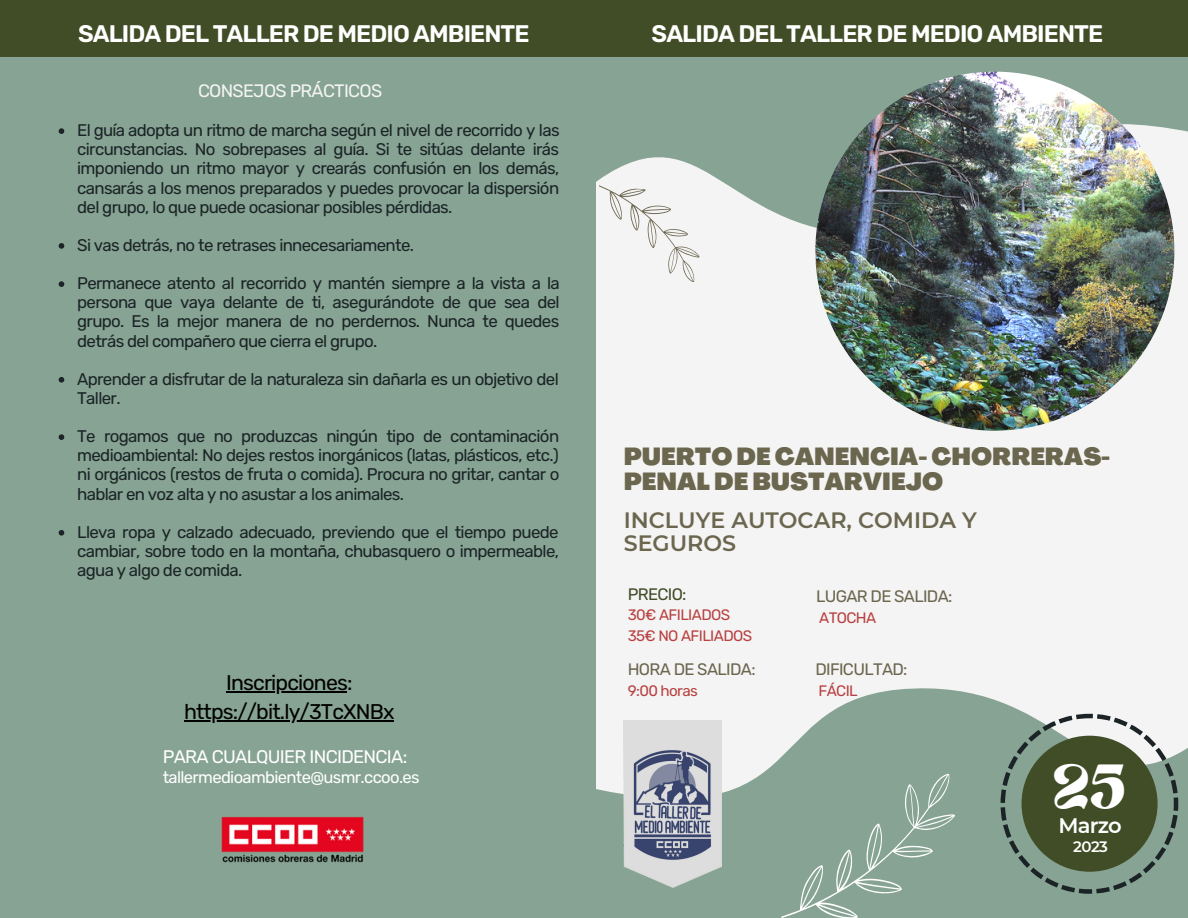
<style>
.page{position:relative;width:1188px;height:918px;background:#f4f4f4}
.page>*{position:absolute;margin:0;border:0;box-sizing:border-box;transform-origin:0 0}
.t1{font:43.95px "TAN NIMBUS";color:#fff}
.t2{font:900 24.3px/25.3px "Agrandir";color:#6b664e}
.t3{font:600 24px "Rubik";letter-spacing:-.04em;color:#fff}
.t4{font:600 22.2px/22.5px "Montserrat";color:#6b664e}
.t5{font:21.3px/29.2px "Rubik";letter-spacing:-.04em;color:#000;text-align:center}
.t6{font:600 21px "Montserrat";letter-spacing:-.04em;color:#fff}
.t7{font:18.15px "Rubik";letter-spacing:-.04em;color:#fff}
.t8{font:18px "Rubik";letter-spacing:-.04em;color:#f4f4f4}
.t9{font:16.8px/19.2px "Rubik";letter-spacing:-.04em;color:#1b2326;text-align:justify}
.t10{font:16.65px "Rubik";letter-spacing:-.04em;color:#6b664e}
.t11{font:16.65px "Rubik";letter-spacing:-.04em;color:#fff}
.t12{font:16.65px "Rubik";letter-spacing:-.04em;color:#414d26}
.t13{font:15.15px/20.2px "Rubik";letter-spacing:-.04em;color:#b94040}
.t14{font:600 15px "Montserrat";color:#fff}
</style>
<div class="page">
<svg style="left:596px;top:688px;width:592px;height:230px;fill:#86a393"></svg>
<svg style="left:1001px;top:714px;width:177px;height:180px"></svg>
<svg style="left:596px;top:57px;width:592px;height:181px;fill:#86a393"></svg>
<img style="left:815px;top:72px;width:359px;height:359px;border-radius:50%">
<div style="left:1022px;top:736px;width:136px;height:136px;background:#414d26;border-radius:50%"></div>
<div style="left:0;top:0;width:596px;height:918px;background:#86a393"></div>
<svg style="left:596px;top:185px;width:109px;height:97px"></svg>
<svg style="left:781px;top:774px;width:174px;height:144px;background:#8da899"></svg>
<img style="left:624px;top:720px;width:98px;height:168px">
<div style="left:0;top:0;width:1188px;height:57px;background:#414d26"></div>
<img style="left:221px;top:816px;width:143px;height:47px">
<svg style="left:59px;top:128px;width:5px;height:6px"></svg>
<svg style="left:59px;top:243px;width:5px;height:6px"></svg>
<svg style="left:59px;top:281px;width:5px;height:6px"></svg>
<svg style="left:59px;top:377px;width:5px;height:6px"></svg>
<svg style="left:59px;top:434px;width:5px;height:6px"></svg>
<svg style="left:59px;top:530px;width:5px;height:6px"></svg>
<hr style="left:226px;top:691px;width:121px;height:1px;background:#000">
<hr style="left:184px;top:721px;width:210px;height:1px;background:#000">
<h3 class="t3" style="left:78px;top:20px;width:453px">SALIDA DEL TALLER DE MEDIO AMBIENTE</h3>
<p class="t8" style="left:198px;top:81px;width:186px">CONSEJOS PRÁCTICOS</p>
<p class="t9" style="left:77px;top:121px;width:484px">El guía adopta un ritmo de marcha según el nivel de recorrido y las circunstancias. No sobrepases al guía. Si te sitúas delante irás imponiendo un ritmo mayor y crearás confusión en los demás, cansarás a los menos preparados y puedes provocar la dispersión del grupo, lo que puede ocasionar posibles pérdidas.</p>
<p class="t9" style="left:77px;top:236px;width:338px">Si vas detrás, no te retrases innecesariamente.</p>
<p class="t9" style="left:77px;top:274px;width:484px">Permanece atento al recorrido y mantén siempre a la vista a la persona que vaya delante de ti, asegurándote de que sea del grupo. Es la mejor manera de no perdernos. Nunca te quedes detrás del compañero que cierra el grupo.</p>
<p class="t9" style="left:77px;top:369px;width:483px">Aprender a disfrutar de la naturaleza sin dañarla es un objetivo del<br>Taller.</p>
<p class="t9" style="left:77px;top:427px;width:484px">Te rogamos que no produzcas ningún tipo de contaminación medioambiental: No dejes restos inorgánicos (latas, plásticos, etc.) ni orgánicos (restos de fruta o comida). Procura no gritar, cantar o hablar en voz alta y no asustar a los animales.</p>
<p class="t9" style="left:77px;top:522px;width:483px">Lleva ropa y calzado adecuado, previendo que el tiempo puede cambiar, sobre todo en la montaña, chubasquero o impermeable, agua y algo de comida.</p>
<p class="t5" style="left:184px;top:668px;width:212px">Inscripciones: https://bit.ly/3TcXNBx</p>
<p class="t7" style="left:163px;top:746px;width:246px">PARA CUALQUIER INCIDENCIA:</p>
<p class="t11" style="left:163px;top:767px;width:258px">tallermedioambiente@usmr.ccoo.es</p>
<h3 class="t3" style="left:652px;top:20px;width:453px">SALIDA DEL TALLER DE MEDIO AMBIENTE</h3>
<h2 class="t2" style="left:624px;top:446px;width:488px">PUERTO DE CANENCIA- CHORRERAS-<br>PENAL DE BUSTARVIEJO</h2>
<h3 class="t4" style="left:624px;top:509px;width:355px">INCLUYE AUTOCAR, COMIDA Y<br>SEGUROS</h3>
<p class="t12" style="left:628px;top:584px;width:60px">PRECIO:</p>
<p class="t13" style="left:628px;top:605px;width:126px">30€ AFILIADOS<br>35€ NO AFILIADOS</p>
<p class="t10" style="left:628px;top:660px;width:129px">HORA DE SALIDA:</p>
<p class="t13" style="left:628px;top:680px;width:72px">9:00 horas</p>
<p class="t10" style="left:816px;top:587px;width:138px">LUGAR DE SALIDA:</p>
<p class="t13" style="left:819px;top:607px;width:59px">ATOCHA</p>
<p class="t10" style="left:815px;top:660px;width:94px">DIFICULTAD:</p>
<p class="t13" style="left:818px;top:680px;width:41px">FÁCIL</p>
<h1 class="t1" style="left:1053px;top:762px;width:76px">25</h1>
<p class="t6" style="left:1058px;top:813px;width:65px">Marzo</p>
<p class="t14" style="left:1073px;top:837px;width:36px">2023</p>
</div>
